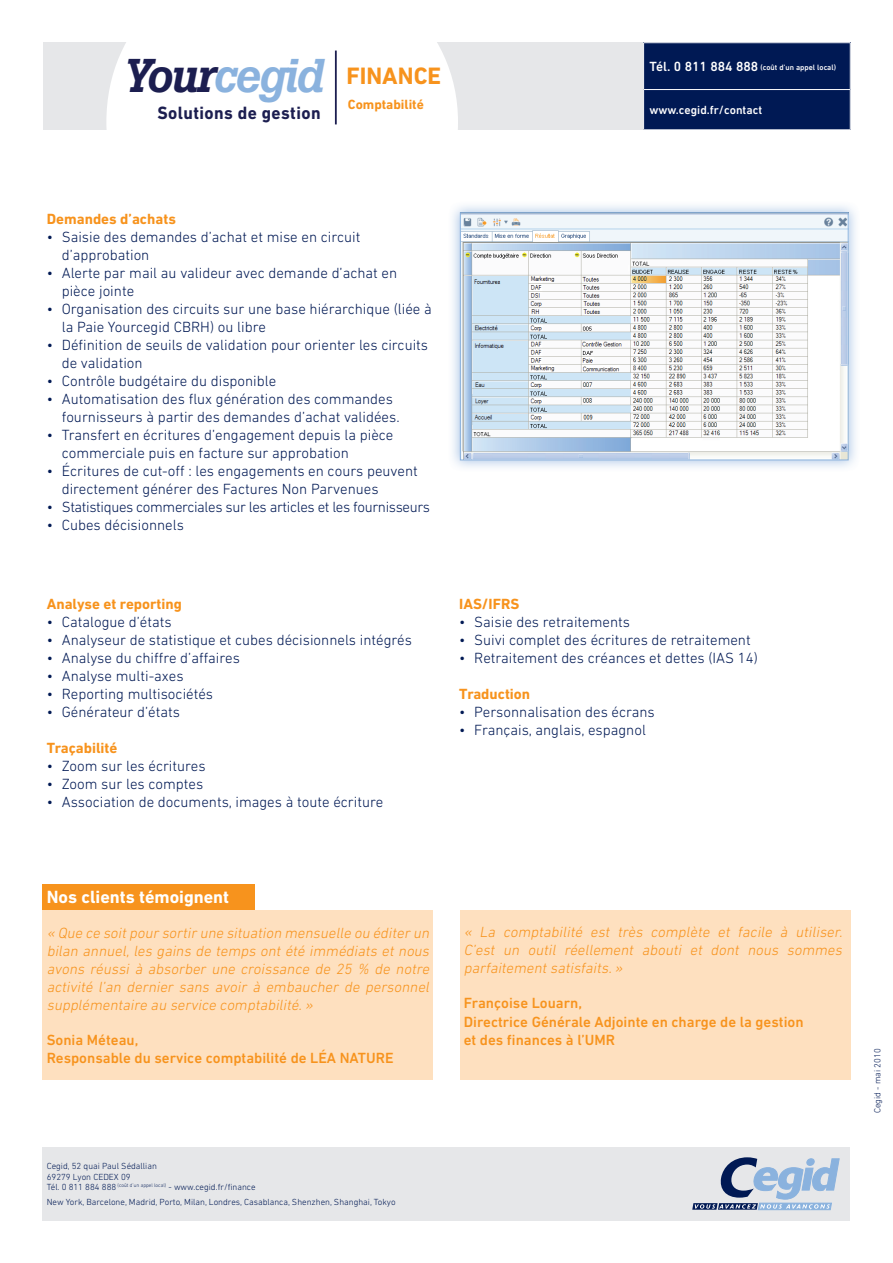
<style>
.page{position:relative;width:893px;height:1263px;background:#fff}
.page>*{position:absolute;margin:0;border:0;box-sizing:border-box;transform-origin:0 0}
.t1{font:700 24.15px "DIN Next LT Pro";color:#f7931d}
.t2{font:700 18.15px "DIN Next LT Pro";letter-spacing:.025em;color:#1c1e50;scale:.96 1}
.t3{font:700 18px "DIN Next LT Pro";color:#fff}
.t4{font:300 15px/18px "DIN Next LT Pro";color:#001954}
.t5{font:italic 300 15px/18px "DIN Next LT Pro";color:#f7931d;text-align:justify}
.t6{font:500 15px/18px "DIN Next LT Pro";color:#f7931d}
.t7{font:700 15px "DIN Next LT Pro";color:#f7931d}
.t8{font:300 15px "DIN Next LT Pro";letter-spacing:-.025em;color:#001954}
.t9{font:700 13.5px "DIN Next LT Pro";color:#f7931d}
.t10{font:500 12px "DIN Next LT Pro";color:#fff}
.t11{font:300 9px/10.8px "DIN Next LT Pro";color:#001954}
.t12{font:500 7.8px "DIN Next LT Pro";color:#fff}
.s1{font-family:"Boton";font-weight:500;font-style:italic;font-size:46.95px;color:#1c1e50}
.s2{font-family:"Boton";font-weight:500;font-style:italic;font-size:46.95px;color:#8ab2de}
.s3{font-size:13.5px}
</style>
<div class="page">
<div style="left:43px;top:43px;width:804px;height:87px;background:#e6e7e9"></div>
<div style="left:106px;top:42px;width:352px;height:88px;background:#fff"></div>
<div style="left:644px;top:43px;width:206px;height:87px;background:#001954"></div>
<hr style="left:643px;top:43px;width:1px;height:46px;background:#fff">
<hr style="left:643px;top:89px;width:207px;height:1px;background:#fff">
<hr style="left:643px;top:90px;width:1px;height:40px;background:#fff">
<div style="left:42px;top:1147px;width:808px;height:73px;background:#e6e7e9"></div>
<svg style="left:692px;top:1157px;width:147px;height:53px"></svg>
<div style="left:43px;top:910px;width:390px;height:169px;background:#fee0bf"></div>
<div style="left:459px;top:910px;width:391px;height:169px;background:#fee0bf"></div>
<div style="left:43px;top:884px;width:212px;height:26px;background:#f7931d"></div>
<hr style="left:335px;top:51px;width:2px;height:73px;background:#1c1e50">
<img style="left:452px;top:205px;width:404px;height:263px">
<img style="left:462px;top:215px;width:384px;height:243px">
<div style="left:460px;top:213px;width:388px;height:247px;border:1px solid #8ab2de"></div>
<h1 class="t1" style="left:124px;top:62px;width:319px"><span class="s1">Your</span><span class="s2">cegid</span> FINANCE</h1>
<p class="t2" style="left:157px;top:102px;width:171px">Solutions de gestion</p>
<p class="t9" style="left:348px;top:97px;width:78px">Comptabilité</p>
<p class="t12" style="left:650px;top:63px;width:188px"><span class="s3">Tél. 0 811 884 888</span> (coût d’un appel local)</p>
<p class="t10" style="left:650px;top:103px;width:114px">www.cegid.fr/contact</p>
<p class="t7" style="left:47px;top:210px;width:131px">Demandes d’achats</p>
<p class="t4" style="left:62px;top:228px;width:300px;text-indent:-15px">• Saisie des demandes d’achat et mise en circuit d’approbation</p>
<p class="t4" style="left:62px;top:264px;width:337px;text-indent:-15px">• Alerte par mail au valideur avec demande d’achat en pièce jointe</p>
<p class="t4" style="left:62px;top:300px;width:372px;text-indent:-15px">• Organisation des circuits sur une base hiérarchique (liée à la Paie Yourcegid CBRH) ou libre</p>
<p class="t4" style="left:62px;top:336px;width:368px;text-indent:-15px">• Définition de seuils de validation pour orienter les circuits de validation</p>
<p class="t4" style="left:47px;top:372px;width:231px">• Contrôle budgétaire du disponible</p>
<p class="t4" style="left:62px;top:390px;width:339px;text-indent:-15px">• Automatisation des flux génération des commandes fournisseurs à partir des demandes d’achat validées.</p>
<p class="t4" style="left:62px;top:426px;width:333px;text-indent:-15px">• Transfert en écritures d’engagement depuis la pièce commerciale puis en facture sur approbation</p>
<p class="t4" style="left:62px;top:462px;width:358px;text-indent:-15px">• Écritures de cut-off : les engagements en cours peuvent directement générer des Factures Non Parvenues</p>
<p class="t8" style="left:47px;top:498px;width:385px">• Statistiques commerciales sur les articles et les fournisseurs</p>
<p class="t4" style="left:47px;top:516px;width:139px">• Cubes décisionnels</p>
<p class="t7" style="left:47px;top:595px;width:137px">Analyse et reporting</p>
<p class="t4" style="left:47px;top:612px;width:126px">• Catalogue d’états</p>
<p class="t4" style="left:47px;top:630px;width:367px">• Analyseur de statistique et cubes décisionnels intégrés</p>
<p class="t4" style="left:47px;top:648px;width:195px">• Analyse du chiffre d’affaires</p>
<p class="t4" style="left:47px;top:666px;width:138px">• Analyse multi-axes</p>
<p class="t4" style="left:47px;top:684px;width:168px">• Reporting multisociétés</p>
<p class="t4" style="left:47px;top:702px;width:135px">• Générateur d’états</p>
<p class="t7" style="left:47px;top:739px;width:72px">Traçabilité</p>
<p class="t4" style="left:47px;top:756px;width:160px">• Zoom sur les écritures</p>
<p class="t4" style="left:47px;top:774px;width:158px">• Zoom sur les comptes</p>
<p class="t4" style="left:47px;top:792px;width:338px">• Association de documents, images à toute écriture</p>
<p class="t7" style="left:459px;top:595px;width:62px">IAS/IFRS</p>
<p class="t4" style="left:459px;top:612px;width:172px">• Saisie des retraitements</p>
<p class="t4" style="left:459px;top:630px;width:293px">• Suivi complet des écritures de retraitement</p>
<p class="t4" style="left:459px;top:648px;width:300px">• Retraitement des créances et dettes (IAS 14)</p>
<p class="t7" style="left:459px;top:685px;width:72px">Traduction</p>
<p class="t4" style="left:459px;top:702px;width:197px">• Personnalisation des écrans</p>
<p class="t4" style="left:459px;top:720px;width:188px">• Français, anglais, espagnol</p>
<p class="t3" style="left:47px;top:886px;width:184px">Nos clients témoignent</p>
<p class="t5" style="left:47px;top:923px;width:387px">« Que ce soitpour sortir une situation mensuelle ou éditer un bilan annuel, les gains de temps ont été immédiats et nous avons réussi à absorber une croissance de 25 % de notre activité l’an dernier sans avoir à embaucher de personnel supplémentaire au service comptabilité.»</p>
<p class="t6" style="left:47px;top:1030px;width:348px">Sonia Méteau,<br>Responsable du service comptabilité de LÉA NATURE</p>
<p class="t11" style="left:47px;top:1160px;width:210px">Cegid, 52 quai Paul Sédallian<br>69279 Lyon CEDEX 09<br>Tél. 0 811 884 888 <sup>(coût</sup> <sup>d’un</sup> <sup>appel</sup> <sup>local)</sup> - www.cegid.fr/finance</p>
<p class="t11" style="left:47px;top:1197px;width:350px">New York, Barcelone, Madrid, Porto, Milan, Londres, Casablanca, Shenzhen, Shanghai, Tokyo</p>
<p class="t5" style="left:464px;top:923px;width:383px">« La comptabilité est très complète et facile à utiliser.<br>C’est un outil réellement abouti et dont nous sommes parfaitementsatisfaits.»</p>
<p class="t6" style="left:464px;top:994px;width:341px">Françoise Louarn,<br>Directrice Générale Adjointe en charge de la gestion et des finances à l’UMR</p>
<p class="t11" style="left:872px;top:1113px;width:66px;rotate:-90deg">Cegid - mai 2010</p>
</div>
